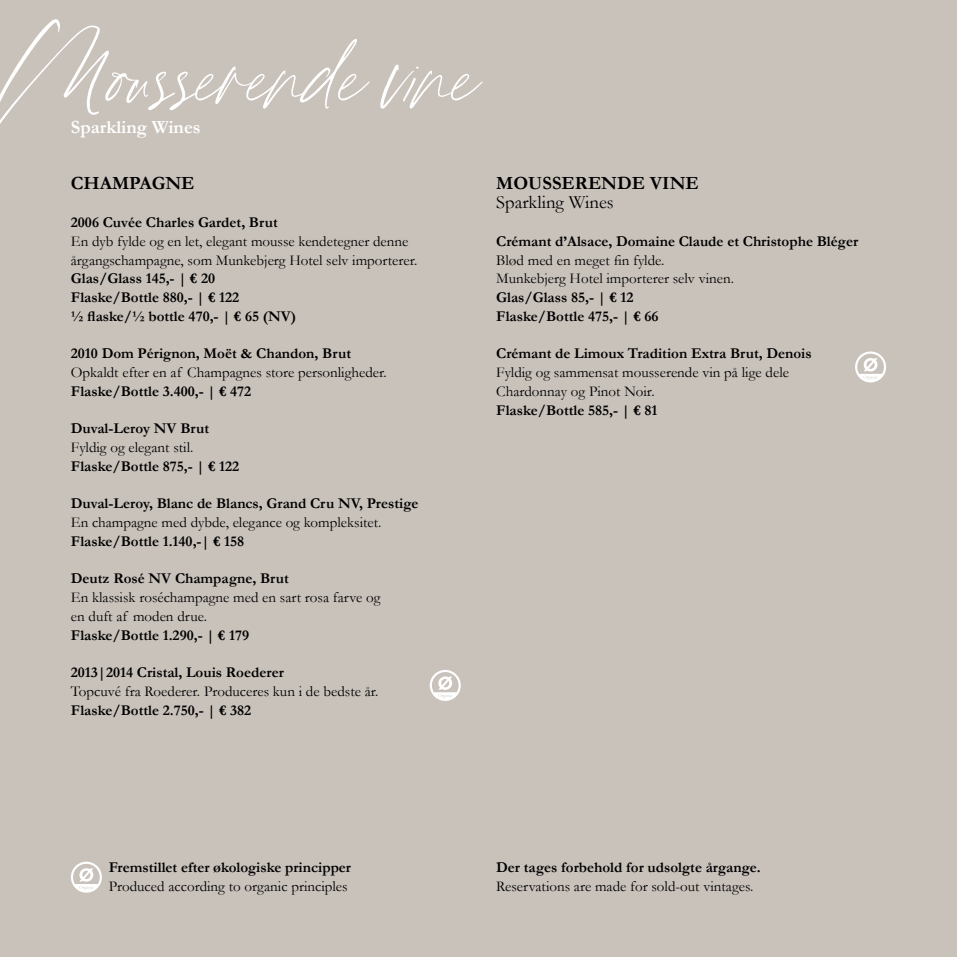
<style>
.page{position:relative;width:957px;height:957px;background:#c9c2bb}
.page>*{position:absolute;margin:0;border:0;box-sizing:border-box;transform-origin:0 0}
.t1{font:87.5px "Jouleset Jaques Hand";color:#fff}
.t2{font:700 18.75px "Garamond";color:#000}
.t3{font:18.75px "Garamond";color:#000}
.t4{font:700 18.75px "Garamond";color:#fff}
.t5{font:700 15px/18.8px "Garamond";color:#000}
.t6{font:15px/18.8px "Garamond";color:#000}
</style>
<div class="page">
<svg style="left:855px;top:351px;width:31px;height:31px"></svg>
<svg style="left:430px;top:670px;width:31px;height:31px"></svg>
<svg style="left:71px;top:861px;width:31px;height:31px"></svg>
<h1 class="t1" style="left:-11px;top:17px;width:510px">Mousserende vine</h1>
<p class="t4" style="left:71px;top:120px;width:131px">Sparkling Wines</p>
<p class="t2" style="left:71px;top:176px;width:125px">CHAMPAGNE</p>
<p class="t5" style="left:71px;top:214px;width:208px">2006 Cuvée Charles Gardet, Brut</p>
<p class="t6" style="left:71px;top:233px;width:348px">En dyb fylde og en let, elegant mousse kendetegner denne årgangschampagne, som Munkebjerg Hotel selv importerer.</p>
<p class="t5" style="left:71px;top:270px;width:227px">Glas/Glass 145,- | € 20<br>Flaske/Bottle 880,- | € 122<br>½ flaske/½ bottle 470,- | € 65 (NV)</p>
<p class="t5" style="left:71px;top:345px;width:282px">2010 Dom Pérignon, Moët &amp; Chandon, Brut</p>
<p class="t6" style="left:71px;top:365px;width:317px">Opkaldt efter en af Champagnes store personligheder.</p>
<p class="t5" style="left:71px;top:382px;width:182px">Flaske/Bottle 3.400,- | € 472</p>
<p class="t5" style="left:71px;top:420px;width:140px">Duval-Leroy NV Brut</p>
<p class="t6" style="left:71px;top:440px;width:124px">Fyldig og elegant stil.</p>
<p class="t5" style="left:71px;top:457px;width:170px">Flaske/Bottle 875,- | € 122</p>
<p class="t5" style="left:71px;top:495px;width:349px">Duval-Leroy, Blanc de Blancs, Grand Cru NV, Prestige</p>
<p class="t6" style="left:71px;top:515px;width:312px">En champagne med dybde, elegance og kompleksitet.</p>
<p class="t5" style="left:71px;top:533px;width:175px">Flaske/Bottle 1.140,-| € 158</p>
<p class="t5" style="left:71px;top:570px;width:219px">Deutz Rosé NV Champagne, Brut</p>
<p class="t6" style="left:71px;top:590px;width:311px">En klassisk roséchampagne med en sart rosa farve og en duft af moden drue.</p>
<p class="t5" style="left:71px;top:625px;width:180px">Flaske/Bottle 1.290,- | € 179</p>
<p class="t5" style="left:71px;top:664px;width:214px">2013|2014 Cristal, Louis Roederer</p>
<p class="t6" style="left:71px;top:683px;width:309px">Topcuvé fra Roederer. Produceres kun i de bedste år.</p>
<p class="t5" style="left:71px;top:700px;width:182px">Flaske/Bottle 2.750,- | € 382</p>
<p class="t5" style="left:109px;top:859px;width:244px">Fremstillet efter økologiske principper</p>
<p class="t6" style="left:109px;top:878px;width:240px">Produced according to organic principles</p>
<p class="t2" style="left:496px;top:176px;width:204px">MOUSSERENDE VINE</p>
<p class="t3" style="left:496px;top:196px;width:119px">Sparkling Wines</p>
<p class="t5" style="left:496px;top:233px;width:363px">Crémant d’Alsace, Domaine Claude et Christophe Bléger</p>
<p class="t6" style="left:496px;top:250px;width:239px">Blød med en meget fin fylde.<br>Munkebjerg Hotel importerer selv vinen.</p>
<p class="t5" style="left:496px;top:289px;width:164px">Glas/Glass 85,- | € 12<br>Flaske/Bottle 475,- | € 66</p>
<p class="t5" style="left:496px;top:345px;width:317px">Crémant de Limoux Tradition Extra Brut, Denois</p>
<p class="t6" style="left:496px;top:365px;width:294px">Fyldig og sammensat mousserende vin på lige dele<br>Chardonnay og Pinot Noir.</p>
<p class="t5" style="left:496px;top:402px;width:163px">Flaske/Bottle 585,- | € 81</p>
<p class="t5" style="left:496px;top:858px;width:266px">Der tages forbehold for udsolgte årgange.</p>
<p class="t6" style="left:496px;top:878px;width:259px">Reservations are made for sold-out vintages.</p>
</div>
